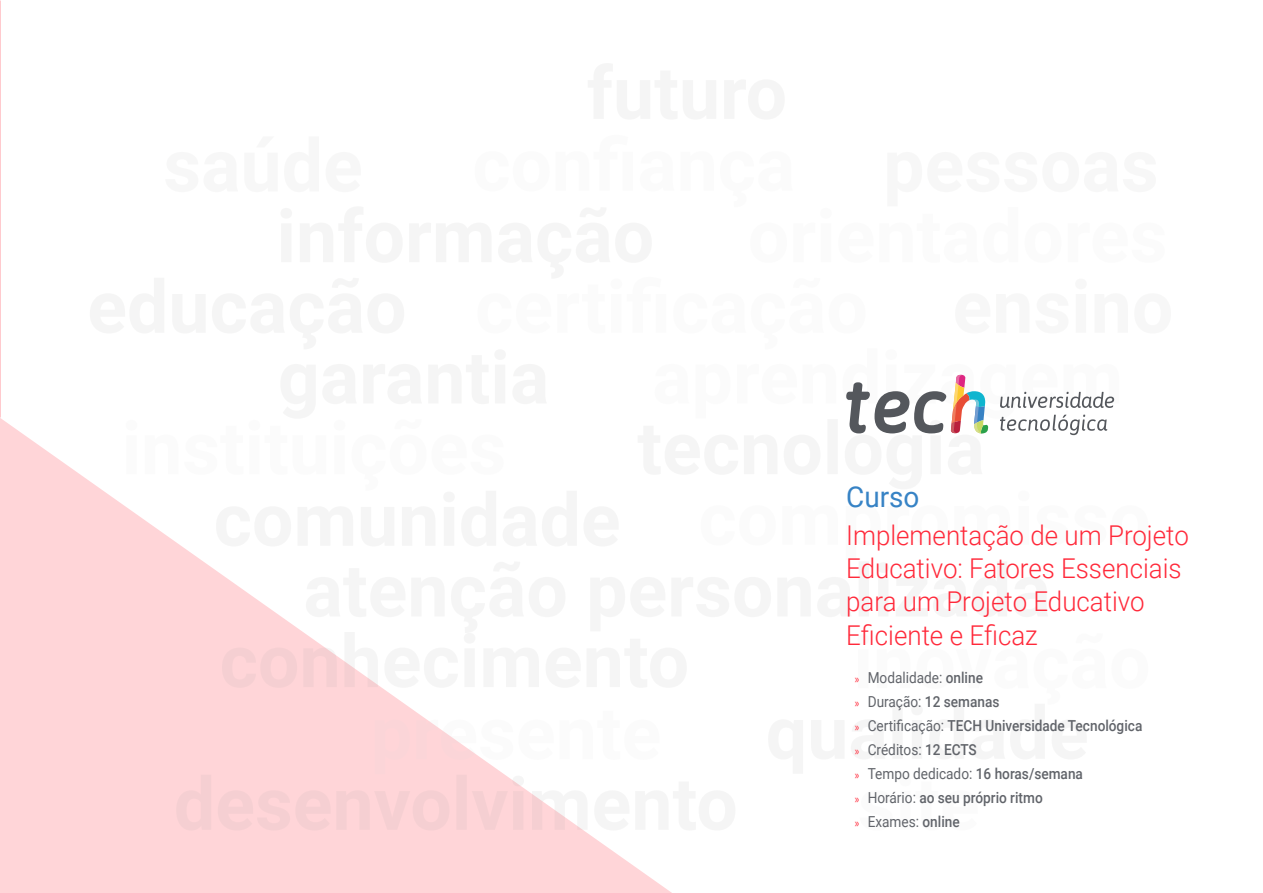
<style>
.page{position:relative;width:1263px;height:893px;background:#fff}
.page>*{position:absolute;margin:0;border:0;box-sizing:border-box;transform-origin:0 0}
.t1{font:28.8px "Roboto";color:#3783c5}
.t2{font:300 27.3px/33.3px "Roboto";color:#ff293a;scale:.95 1}
.t3{font:500 15.15px/24px "Roboto";color:#61646a;scale:.9 1}
.s1{font-family:"Myriad Pro";font-weight:400;font-size:12px;color:#ff293a}
.s2{font-weight:400}
</style>
<div class="page">
<svg style="left:0;top:418px;width:672px;height:475px;fill:#ffd5d8"></svg>
<svg style="left:306px;top:561px;width:366px;height:71px"></svg>
<svg style="left:222px;top:632px;width:450px;height:56px"></svg>
<svg style="left:176px;top:711px;width:496px;height:119px"></svg>
<svg style="left:90px;top:374px;width:1025px;height:186px"></svg>
<h1 class="t1" style="left:846px;top:476px;width:75px">Curso</h1>
<h2 class="t2" style="left:846px;top:517px;width:362px">Implementação de um Projeto<br>Educativo: Fatores Essenciais para um Projeto Educativo<br>Eficiente e Eficaz</h2>
<p class="t3" style="left:855px;top:665px;width:321px"><span class="s1">»</span> <span class="s2">Modalidade:</span> online<br><span class="s1">»</span> <span class="s2">Duração:</span> 12 semanas<br><span class="s1">»</span> <span class="s2">Certificação:</span> TECH Universidade Tecnológica <span class="s1">»</span> <span class="s2">Créditos:</span> 12 ECTS<br><span class="s1">»</span> <span class="s2">Tempo dedicado:</span> 16 horas/semana<br><span class="s1">»</span> <span class="s2">Horário:</span> ao seu próprio ritmo<br><span class="s1">»</span> <span class="s2">Exames:</span> online</p>
</div>
